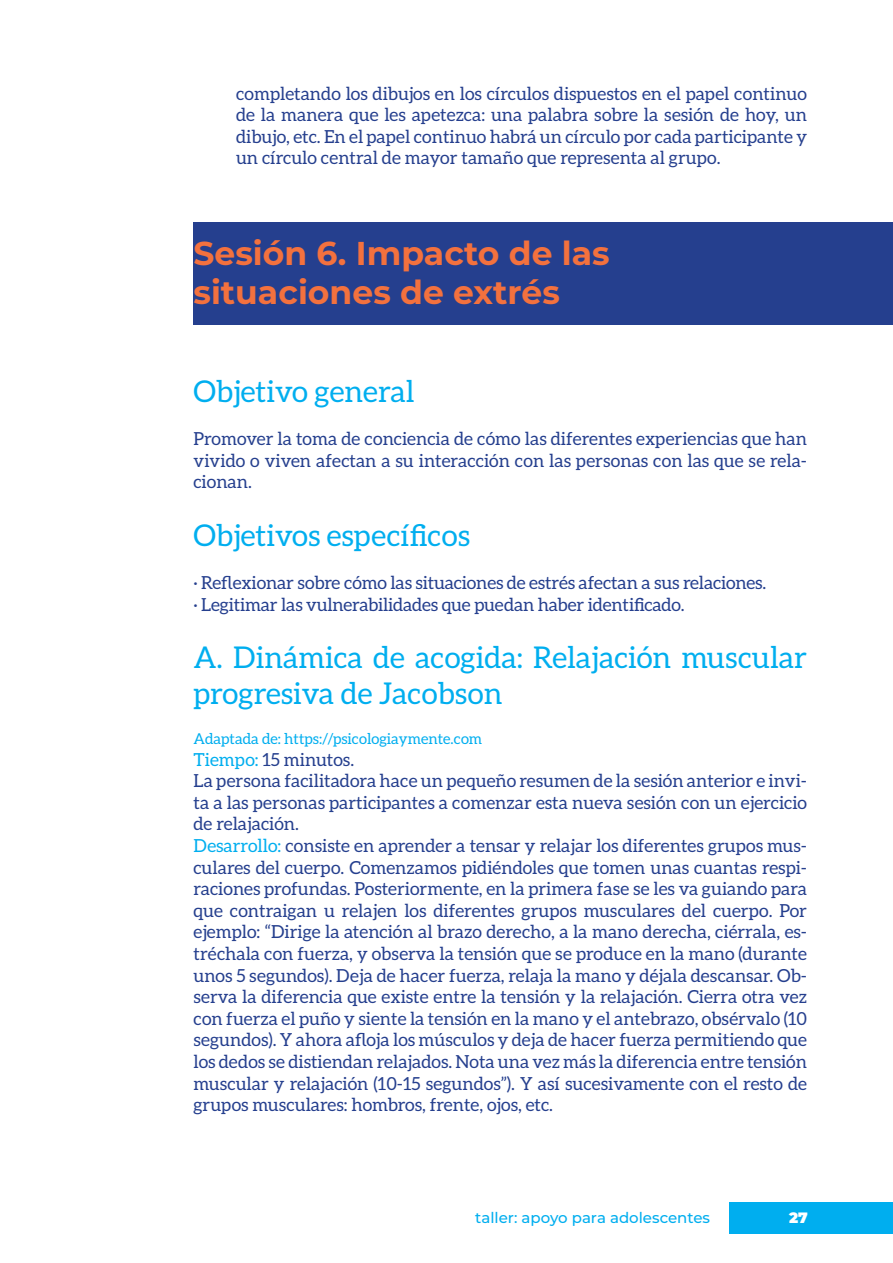
<style>
.page{position:relative;width:893px;height:1263px;background:#fff}
.page>*{position:absolute;margin:0;border:0;box-sizing:border-box;transform-origin:0 0}
.t1{font:700 33px/39.6px "Montserrat";color:#f3713e}
.t2{font:30px/36px "Aleo";color:#00aeef}
.t3{font:18px/21.6px "Aleo";color:#253f8e;text-align:justify}
.t4{font:15px "Aleo";color:#00aeef}
.t5{font:500 15px "Montserrat";color:#00aeef}
.t6{font:900 15px "Montserrat";color:#fff}
.s1{color:#00aeef}
</style>
<div class="page">
<div style="left:729px;top:1202px;width:164px;height:31px;background:#00aeef"></div>
<div style="left:193px;top:222px;width:700px;height:102px;background:#253f8e"></div>
<p class="t3" style="left:236px;top:82px;width:573px">completando los dibujos en los círculos dispuestos en el papel continuo de la manera que les apetezca: una palabra sobre la sesión de hoy, un dibujo, etc. En el papel continuo habrá un círculo por cada participante y un círculo central de mayor tamaño que representa al grupo.</p>
<h1 class="t1" style="left:193px;top:232px;width:418px">Sesión 6. Impacto de las situaciones de extrés</h1>
<h2 class="t2" style="left:193px;top:373px;width:223px">Objetivo general</h2>
<p class="t3" style="left:193px;top:428px;width:615px">Promover la toma de conciencia de cómo las diferentes experiencias que han vivido o viven afectan a su interacción con las personas con las que se rela&shy;cionan.</p>
<h2 class="t2" style="left:193px;top:517px;width:278px">Objetivos específicos</h2>
<p class="t3" style="left:193px;top:572px;width:574px">· Reflexionar sobre cómo las situaciones de estrés afectan a sus relaciones. · Legitimar las vulnerabilidades que puedan haber identificado.</p>
<h2 class="t2" style="left:193px;top:639px;width:615px">A. Dinámica de acogida: Relajación muscular progresiva de Jacobson</h2>
<p class="t4" style="left:193px;top:730px;width:290px">Adaptada de: https://psicologiaymente.com</p>
<p class="t3" style="left:193px;top:748px;width:615px;text-align:left"><span class="s1">Tiempo:</span> 15 minutos.<br>La persona facilitadora hace un pequeño resumen de la sesión anterior e invi&shy;ta a las personas participantes a comenzar esta nueva sesión con un ejercicio de relajación.<br><span class="s1">Desarrollo:</span> consiste en aprender a tensar y relajar los diferentes grupos mus&shy;culares del cuerpo. Comenzamos pidiéndoles que tomen unas cuantas respi&shy;raciones profundas. Posteriormente, en la primera fase se les va guiando para que contraigan u relajen los diferentes grupos musculares del cuerpo. Por ejemplo: “Dirige la atención al brazo derecho, a la mano derecha, ciérrala, es&shy;tréchala con fuerza, y observa la tensión que se produce en la mano (durante unos 5 segundos). Deja de hacer fuerza, relaja la mano y déjala descansar. Ob&shy;serva la diferencia que existe entre la tensión y la relajación. Cierra otra vez con fuerza el puño y siente la tensión en la mano y el antebrazo, obsérvalo (10 segundos). Y ahora afloja los músculos y deja de hacer fuerza permitiendo que los dedos se distiendan relajados. Nota una vez más la diferencia entre tensión muscular y relajación (10-15 segundos”). Y así sucesivamente con el resto de grupos musculares: hombros, frente, ojos, etc.</p>
<p class="t5" style="left:475px;top:1207px;width:236px">taller: apoyo para adolescentes</p>
<p class="t6" style="left:789px;top:1206px;width:20px">27</p>
</div>
